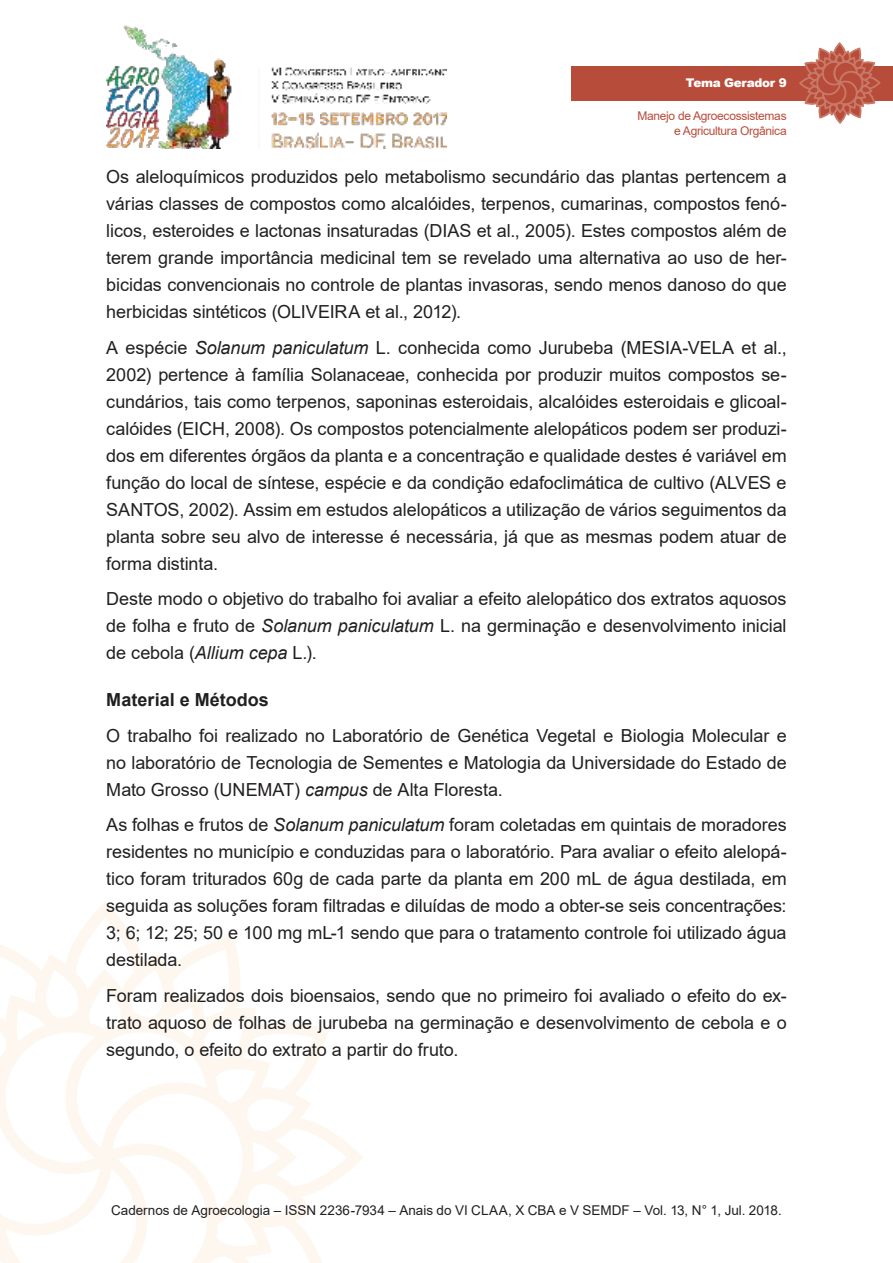
<style>
.page{position:relative;width:893px;height:1263px;background:#fff}
.page>*{position:absolute;margin:0;border:0;box-sizing:border-box;transform-origin:0 0}
.t1{font:18px/27px "Arial";letter-spacing:-.005em;color:#221f1f;text-align:justify}
.t2{font:700 18px "Arial";color:#221f1f}
.t3{font:13.5px "Arial";color:#221f1f}
.t4{font:12px/14.4px "Arial";letter-spacing:-.025em;color:#b84c3b;text-align:right}
.t5{font:900 12px "Arial";letter-spacing:-.025em;color:#fff}
.s1{font-style:italic}
</style>
<div class="page">
<img style="left:106px;top:25px;width:340px;height:124px">
<svg style="left:0;top:910px;width:363px;height:353px"></svg>
<div style="left:571px;top:66px;width:322px;height:34px;background:#b84c3b"></div>
<svg style="left:798px;top:43px;width:83px;height:81px"></svg>
<p class="t5" style="left:686px;top:76px;width:102px">Tema Gerador 9</p>
<p class="t4" style="left:637px;top:110px;width:151px">Manejo de Agroecossistemas e Agricultura Orgânica</p>
<p class="t1" style="left:106px;top:165px;width:682px">Os aleloquímicos produzidos pelo metabolismo secundário das plantas pertencem a várias classes de compostos como alcalóides, terpenos, cumarinas, compostos fenó&shy;licos, esteroides e lactonas insaturadas (DIAS et al., 2005). Estes compostos além de terem grande importância medicinal tem se revelado uma alternativa ao uso de her&shy;bicidas convencionais no controle de plantas invasoras, sendo menos danoso do que herbicidas sintéticos (OLIVEIRA et al., 2012).</p>
<p class="t1" style="left:106px;top:336px;width:682px">A espécie <span class="s1">Solanum paniculatum</span> L. conhecida como Jurubeba (MESIA-VELA et al., 2002) pertence à família Solanaceae, conhecida por produzir muitos compostos se&shy;cundários, tais como terpenos, saponinas esteroidais, alcalóides esteroidais e glicoal&shy;calóides (EICH, 2008). Os compostos potencialmente alelopáticos podem ser produzi&shy;dos em diferentes órgãos da planta e a concentração e qualidade destes é variável em função do local de síntese, espécie e da condição edafoclimática de cultivo (ALVES e SANTOS, 2002). Assim em estudos alelopáticos a utilização de vários seguimentos da planta sobre seu alvo de interesse é necessária, já que as mesmas podem atuar de forma distinta.</p>
<p class="t1" style="left:106px;top:587px;width:682px">Deste modo o objetivo do trabalho foi avaliar a efeito alelopático dos extratos aquosos de folha e fruto de <span class="s1">Solanum paniculatum</span> L. na germinação e desenvolvimento inicial de cebola (<span class="s1">Allium cepa</span> L.).</p>
<p class="t2" style="left:106px;top:693px;width:164px">Material e Métodos</p>
<p class="t1" style="left:106px;top:724px;width:682px">O trabalho foi realizado no Laboratório de Genética Vegetal e Biologia Molecular e no laboratório de Tecnologia de Sementes e Matologia da Universidade do Estado de Mato Grosso (UNEMAT) <span class="s1">campus</span> de Alta Floresta.</p>
<p class="t1" style="left:106px;top:813px;width:682px">As folhas e frutos de <span class="s1">Solanum paniculatum</span> foram coletadas em quintais de moradores residentes no município e conduzidas para o laboratório. Para avaliar o efeito alelopá&shy;tico foram triturados 60g de cada parte da planta em 200 mL de água destilada, em seguida as soluções foram filtradas e diluídas de modo a obter-se seis concentrações:<br>3; 6; 12; 25; 50 e 100 mg mL-1 sendo que para o tratamento controle foi utilizado água destilada.</p>
<p class="t1" style="left:106px;top:984px;width:682px">Foram realizados dois bioensaios, sendo que no primeiro foi avaliado o efeito do ex&shy;trato aquoso de folhas de jurubeba na germinação e desenvolvimento de cebola e o segundo, o efeito do extrato a partir do fruto.</p>
<p class="t3" style="left:111px;top:1205px;width:672px">Cadernos de Agroecologia – ISSN 2236-7934 – Anais do VI CLAA, X CBA e V SEMDF – Vol. 13, N° 1, Jul. 2018.</p>
</div>
